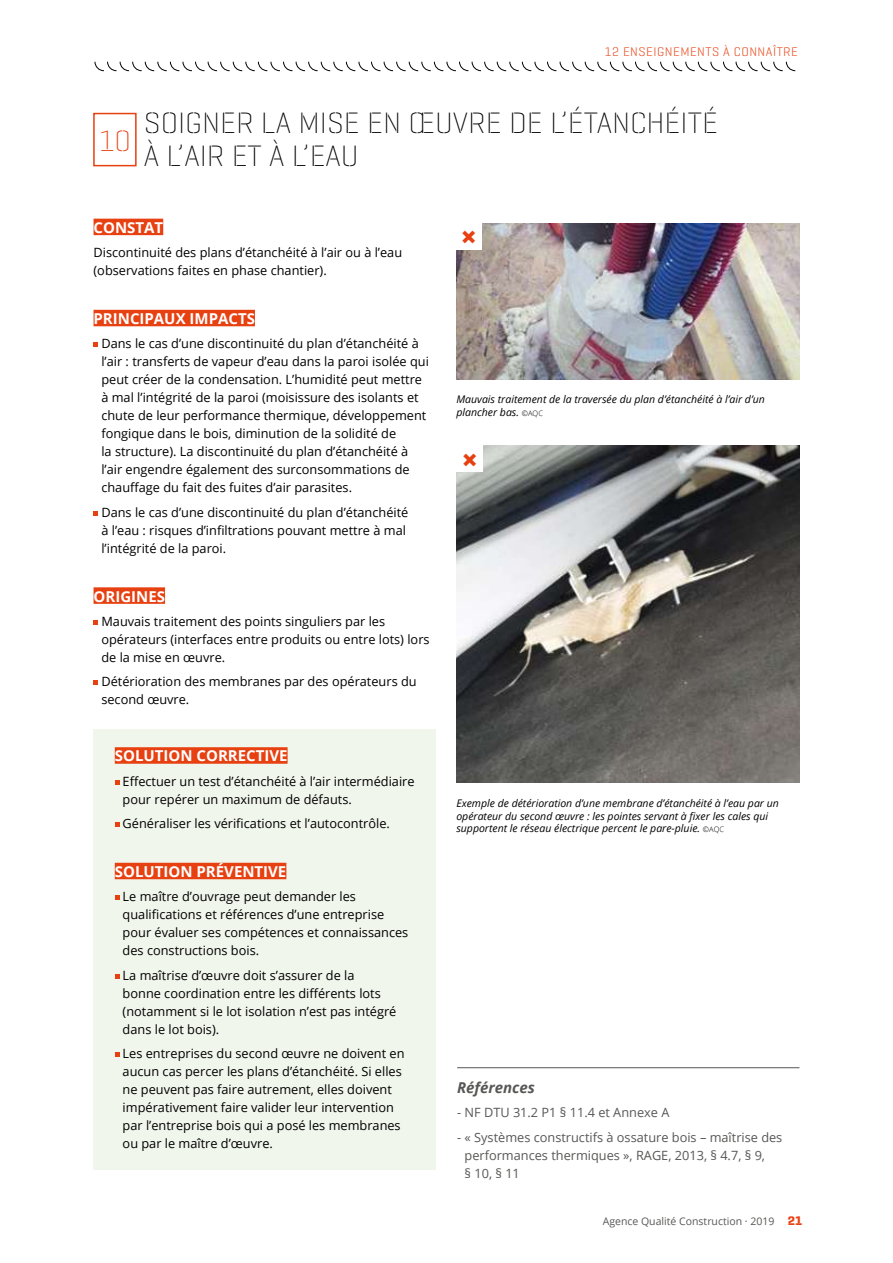
<style>
.page{position:relative;width:893px;height:1263px;background:#fff}
.page>*{position:absolute;margin:0;border:0;box-sizing:border-box;transform-origin:0 0}
.t1{font:30px/33px "Geogrotesque Stencil B Ul";color:#000}
.t2{font:30px "Geogrotesque Stencil B Ul";color:#e74011}
.t3{font:800 28.5px "Open Sans";color:#e74011}
.t4{font:700 15px "Open Sans";color:#fff}
.t5{font:italic 700 15px "Open Sans";color:#575756}
.t6{font:12.75px/18px "Open Sans";color:#000}
.t7{font:12.75px/18px "Open Sans";color:#575756}
.t8{font:12.75px "Geogrotesque Stencil A Lg";letter-spacing:.04em;color:#e74011}
.t9{font:italic 10.5px/12.8px "Open Sans";color:#000}
.t10{font:10.5px "Open Sans";color:#575756}
.s1{font-weight:300;font-style:normal;font-size:7.5px}
.s2{font-family:"Geogrotesque Stencil A";font-weight:700;font-size:12.75px;color:#e74011}
</style>
<div class="page">
<div style="left:93px;top:113px;width:44px;height:53px;border:2px solid #e74011"></div>
<div style="left:94px;top:219px;width:69px;height:16px;background:#e74011"></div>
<div style="left:94px;top:310px;width:161px;height:16px;background:#e74011"></div>
<div style="left:94px;top:587px;width:71px;height:17px;background:#e74011"></div>
<svg style="left:94px;top:342px;width:4px;height:5px"></svg>
<svg style="left:94px;top:511px;width:4px;height:4px"></svg>
<svg style="left:94px;top:620px;width:4px;height:4px"></svg>
<svg style="left:94px;top:680px;width:4px;height:5px"></svg>
<div style="left:94px;top:729px;width:342px;height:440px;background:#f1f6ec"></div>
<div style="left:115px;top:747px;width:173px;height:17px;background:#e74011"></div>
<div style="left:115px;top:863px;width:171px;height:16px;background:#e74011"></div>
<svg style="left:115px;top:780px;width:4px;height:4px"></svg>
<svg style="left:115px;top:822px;width:4px;height:5px"></svg>
<svg style="left:115px;top:895px;width:4px;height:5px"></svg>
<svg style="left:115px;top:974px;width:4px;height:4px"></svg>
<svg style="left:115px;top:1052px;width:4px;height:5px"></svg>
<hr style="left:457px;top:1067px;width:342px;height:1px;background:#575756">
<img style="left:456px;top:446px;width:343px;height:337px">
<img style="left:456px;top:224px;width:343px;height:155px">
<div style="left:456px;top:223px;width:26px;height:26px;background:#fff"></div>
<div style="left:448px;top:444px;width:35px;height:28px;background:#fff"></div>
<svg style="left:95px;top:62px;width:701px;height:9px"></svg>
<p class="t8" style="left:605px;top:44px;width:195px">12 ENSEIGNEMENTS À CONNAÎTRE</p>
<h1 class="t2" style="left:99px;top:122px;width:33px">10</h1>
<h1 class="t1" style="left:144px;top:106px;width:576px">SOIGNER LA MISE EN ŒUVRE DE L’ÉTANCHÉITÉ<br>À L’AIR ET À L’EAU</h1>
<p class="t4" style="left:94px;top:217px;width:71px">CONSTAT</p>
<p class="t6" style="left:94px;top:243px;width:310px">Discontinuité des plans d’étanchéité à l’air ou à l’eau (observations faites en phase chantier).</p>
<p class="t4" style="left:94px;top:308px;width:163px">PRINCIPAUX IMPACTS</p>
<p class="t6" style="left:101px;top:334px;width:329px">Dans le cas d’une discontinuité du plan d’étanchéité à l’air : transferts de vapeur d’eau dans la paroi isolée qui peut créer de la condensation. L’humidité peut mettre à mal l’intégrité de la paroi (moisissure des isolants et chute de leur performance thermique, développement fongique dans le bois, diminution de la solidité de<br>la structure). La discontinuité du plan d’étanchéité à l’air engendre également des surconsommations de chauffage du fait des fuites d’air parasites.</p>
<p class="t6" style="left:101px;top:503px;width:308px">Dans le cas d’une discontinuité du plan d’étanchéité à l’eau : risques d’infiltrations pouvant mettre à mal l’intégrité de la paroi.</p>
<p class="t4" style="left:94px;top:585px;width:73px">ORIGINES</p>
<p class="t6" style="left:101px;top:612px;width:330px">Mauvais traitement des points singuliers par les opérateurs (interfaces entre produits ou entre lots) lors de la mise en œuvre.</p>
<p class="t6" style="left:101px;top:672px;width:317px">Détérioration des membranes par des opérateurs du second œuvre.</p>
<p class="t4" style="left:115px;top:745px;width:174px">SOLUTION CORRECTIVE</p>
<p class="t6" style="left:123px;top:772px;width:293px">Effectuer un test d’étanchéité à l’air intermédiaire pour repérer un maximum de défauts.</p>
<p class="t6" style="left:123px;top:814px;width:269px">Généraliser les vérifications et l’autocontrôle.</p>
<p class="t4" style="left:115px;top:861px;width:173px">SOLUTION PRÉVENTIVE</p>
<p class="t6" style="left:123px;top:887px;width:287px">Le maître d’ouvrage peut demander les qualifications et références d’une entreprise pour évaluer ses compétences et connaissances des constructions bois.</p>
<p class="t6" style="left:123px;top:966px;width:275px">La maîtrise d’œuvre doit s’assurer de la<br>bonne coordination entre les différents lots (notamment si le lot isolation n’est pas intégré dans le lot bois).</p>
<p class="t6" style="left:123px;top:1044px;width:283px">Les entreprises du second œuvre ne doivent en aucun cas percer les plans d’étanchéité. Si elles ne peuvent pas faire autrement, elles doivent impérativement faire valider leur intervention par l’entreprise bois qui a posé les membranes ou par le maître d’œuvre.</p>
<h2 class="t3" style="left:461px;top:215px;width:18px">×</h2>
<p class="t9" style="left:456px;top:393px;width:310px">Mauvais traitement de la traversée du plan d’étanchéité à l’air d’un plancher bas. <span class="s1">©AQC</span></p>
<h2 class="t3" style="left:462px;top:438px;width:18px">×</h2>
<p class="t9" style="left:456px;top:796px;width:324px">Exemple de détérioration d’une membrane d’étanchéité à l’eau par un opérateur du second œuvre : les pointes servant à fixer les cales qui supportent le réseau électrique percent le pare-pluie. <span class="s1">©AQC</span></p>
<p class="t5" style="left:457px;top:1077px;width:79px">Références</p>
<p class="t7" style="left:457px;top:1103px;width:214px">- NF DTU 31.2 P1 § 11.4 et Annexe A</p>
<p class="t7" style="left:465px;top:1128px;width:319px;text-indent:-7px">- « Systèmes constructifs à ossature bois – maîtrise des performances thermiques », RAGE, 2013, § 4.7, § 9,<br>§ 10, § 11</p>
<p class="t10" style="left:603px;top:1213px;width:201px">Agence Qualité Construction · 2019 <span class="s2">21</span></p>
</div>
